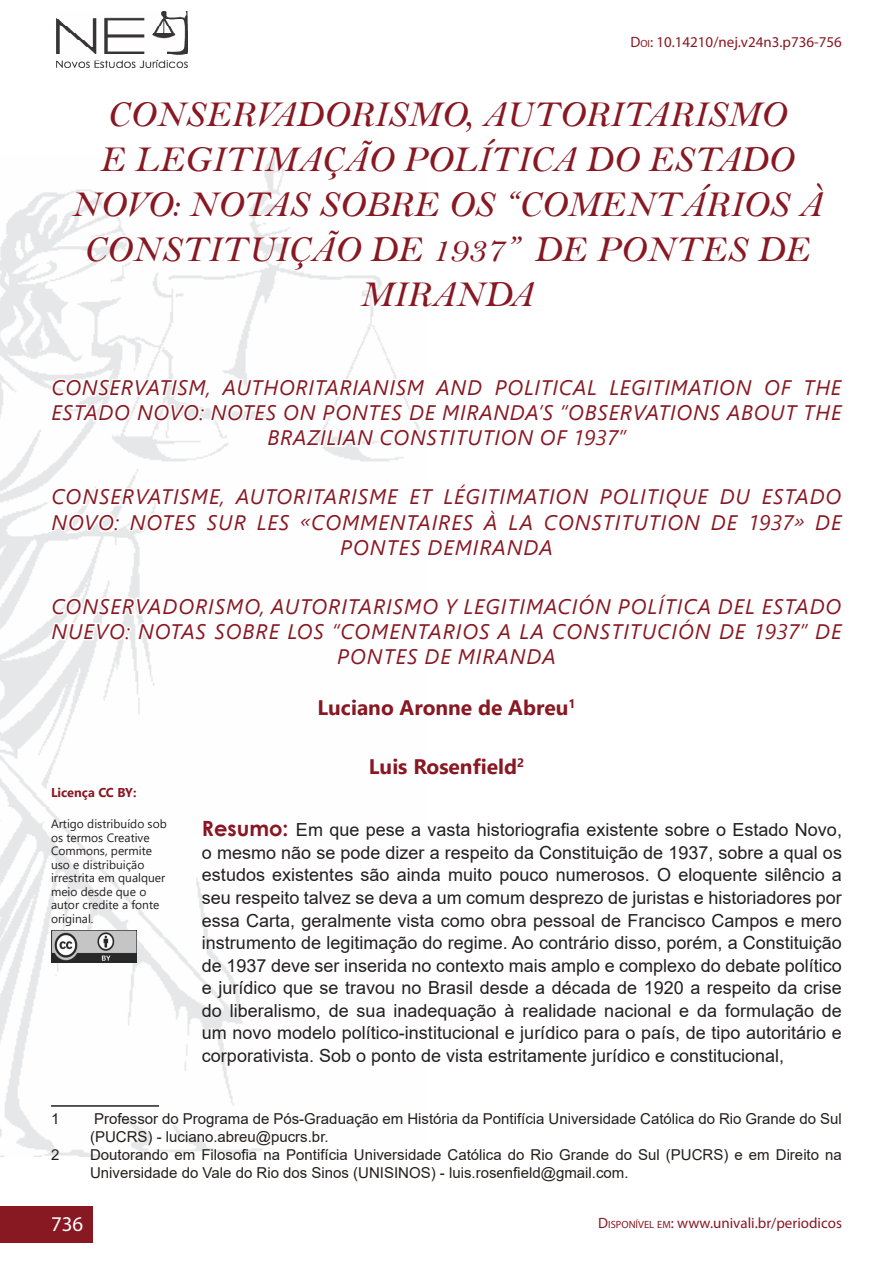
<style>
.page{position:relative;width:893px;height:1263px;background:#fff}
.page>*{position:absolute;margin:0;border:0;box-sizing:border-box;transform-origin:0 0}
.Título{font:37.5px/45px "Bell MT Italic";color:#881822;text-align:center}
.Título_Estrangeiro{font:italic 21px/25.2px "Segoe UI";letter-spacing:.045em;color:#881822;text-align:center}
.Autor{font:700 21px "Segoe UI";color:#881822}
.Notas_de_Rodapé{font:21px "Myriad Pro";color:#fff}
.Resumos{font:18px/22.5px "Arial";color:#231f20;text-align:justify}
.Notas_de_Rodapé-2{font:15px/18px "Arial";color:#241e1b}
.t1{font:15px "Myriad Pro";color:#881822}
.t2{font:700 12.75px "Segoe UI";color:#881822}
.Texto{font:12px/13.5px "Segoe UI";color:#231f20}
.s1{font-style:inherit}
.s2{font-size:10.5px}
.s3{font-family:"Century Gothic";font-weight:700;font-size:21px;color:#891622}
</style>
<div class="page">
<div style="left:0;top:1206px;width:93px;height:36px;background:#881822"></div>
<img style="left:56px;top:12px;width:131px;height:56px">
<img style="left:0;top:156px;width:393px;height:1001px">
<svg style="left:48px;top:369px;width:379px;height:91px"></svg>
<svg style="left:48px;top:479px;width:345px;height:90px"></svg>
<svg style="left:48px;top:588px;width:345px;height:91px"></svg>
<svg style="left:316px;top:694px;width:77px;height:29px"></svg>
<svg style="left:368px;top:754px;width:25px;height:24px"></svg>
<hr style="left:51px;top:1105px;width:108px;height:2px;background:#231f20">
<svg style="left:201px;top:818px;width:90px;height:23px"></svg>
<img style="left:51px;top:930px;width:86px;height:32px">
<p class="t1" style="left:630px;top:33px;width:213px"><span class="s1">D</span><span class="s2">OI</span><span class="s1">:</span> 10.14210/nej.v24n3.p736-756</p>
<p class="Título" style="left:71px;top:91px;width:753px">CONSERVADORISMO, AUTORITARISMO<br>E LEGITIMAÇÃO POLÍTICA DO ESTADO<br>NOVO: NOTAS SOBRE OS “COMENTÁRIOS À<br>CONSTITUIÇÃO DE 1937” DE PONTES DE<br>MIRANDA</p>
<p class="Título_Estrangeiro" style="left:51px;top:372px;width:792px">CONSERVATISM, AUTHORITARIANISM AND POLITICAL LEGITIMATION OF THE<br>ESTADO NOVO: NOTES ON PONTES DE MIRANDA’S “OBSERVATIONS ABOUT THE<br>BRAZILIAN CONSTITUTION OF 1937”</p>
<p class="Título_Estrangeiro" style="left:51px;top:481px;width:792px">CONSERVATISME, AUTORITARISME ET LÉGITIMATION POLITIQUE DU ESTADO<br>NOVO: NOTES SUR LES «COMMENTAIRES À LA CONSTITUTION DE 1937» DE<br>PONTES DEMIRANDA</p>
<p class="Título_Estrangeiro" style="left:51px;top:590px;width:792px">CONSERVADORISMO, AUTORITARISMO Y LEGITIMACIÓN POLÍTICA DEL ESTADO<br>NUEVO: NOTAS SOBRE LOS “COMENTARIOS A LA CONSTITUCIÓN DE 1937” DE<br>PONTES DE MIRANDA</p>
<p class="Autor" style="left:318px;top:687px;width:259px">Luciano Aronne de Abreu<sup>1</sup></p>
<p class="t2" style="left:51px;top:780px;width:87px">Licença CC BY:</p>
<p class="Texto" style="left:51px;top:816px;width:117px">Artigo distribuído sob os termos Creative<br>Commons, permite uso e distribuição irrestrita em qualquer meio desde que o autor credite a fonte original.</p>
<p class="Autor" style="left:369px;top:747px;width:157px">Luis Rosenfield<sup>2</sup></p>
<p class="Resumos" style="left:202px;top:819px;width:641px"><span class="s3">Resumo:</span> Em que pese a vasta historiografia existente sobre o Estado Novo, o mesmo não se pode dizer a respeito da Constituição de 1937, sobre a qual os estudos existentes são ainda muito pouco numerosos. O eloquente silêncio a seu respeito talvez se deva a um comum desprezo de juristas e historiadores por essa Carta, geralmente vista como obra pessoal de Francisco Campos e mero instrumento de legitimação do regime. Ao contrário disso, porém, a Constituição de 1937 deve ser inserida no contexto mais amplo e complexo do debate político e jurídico que se travou no Brasil desde a década de 1920 a respeito da crise do liberalismo, de sua inadequação à realidade nacional e da formulação de um novo modelo político-institucional e jurídico para o país, de tipo autoritário e corporativista. Sob o ponto de vista estritamente jurídico e constitucional,</p>
<p class="Notas_de_Rodapé-2" style="left:51px;top:1109px;width:10px">1</p>
<p class="Notas_de_Rodapé-2" style="left:90px;top:1109px;width:753px">Professor do Programa de Pós-Graduação em História da Pontifícia Universidade Católica do Rio Grande do Sul (PUCRS) - luciano.abreu@pucrs.br.</p>
<p class="Notas_de_Rodapé-2" style="left:51px;top:1145px;width:10px">2</p>
<p class="Notas_de_Rodapé-2" style="left:90px;top:1145px;width:753px">Doutorando em Filosofia na Pontifícia Universidade Católica do Rio Grande do Sul (PUCRS) e em Direito na<br>Universidade do Vale do Rio dos Sinos (UNISINOS) - luis.rosenfield@gmail.com.</p>
<p class="Notas_de_Rodapé" style="left:51px;top:1211px;width:34px">736</p>
<p class="t1" style="left:598px;top:1214px;width:245px"><span class="s1">D</span><span class="s2">ISPONÍVEL EM</span><span class="s1">:</span> www.univali.br/periodicos</p>
</div>
